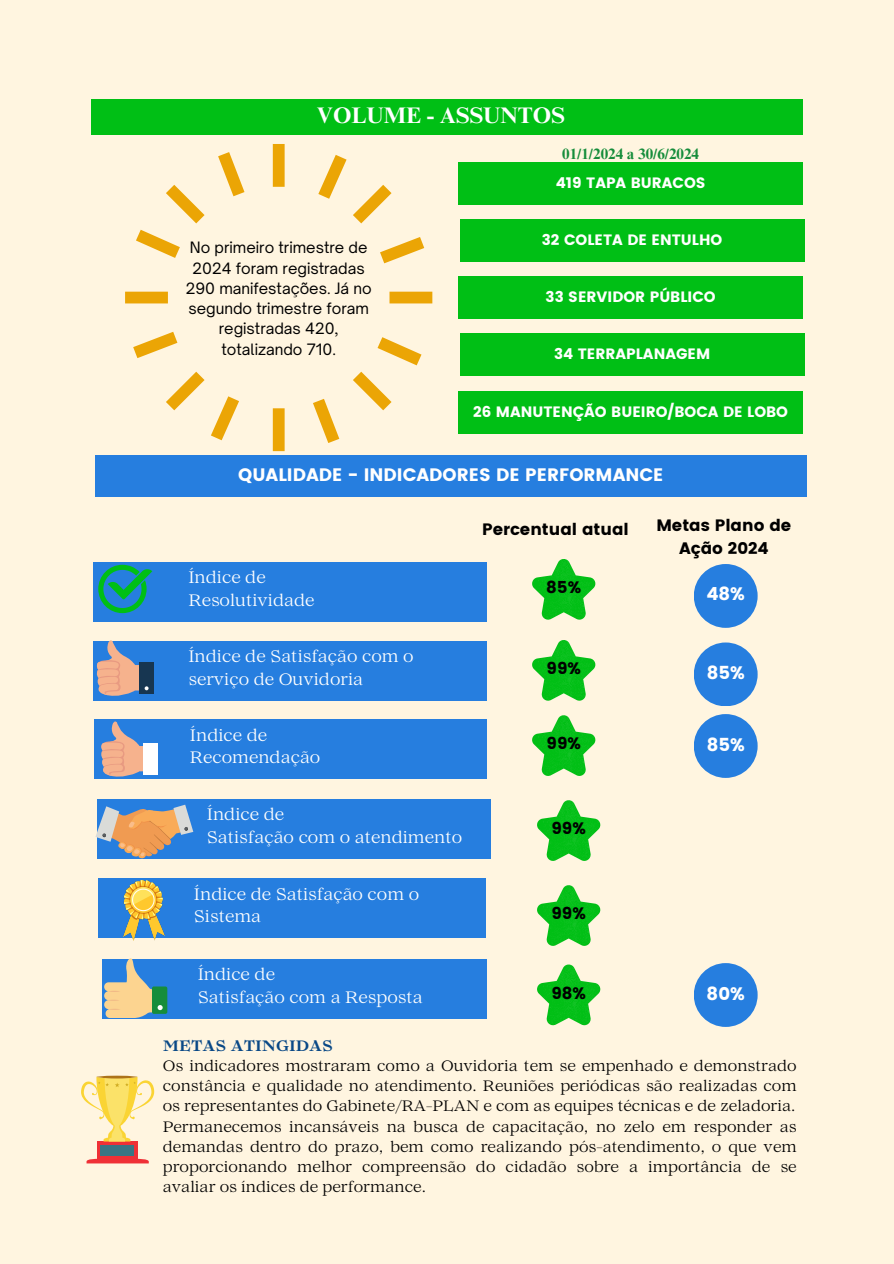
<style>
.page{position:relative;width:894px;height:1264px;background:#fff}
.page>*{position:absolute;margin:0;border:0;box-sizing:border-box;transform-origin:0 0}
.t1{font:700 22.5px "Times NRMT Pro";color:#fff}
.t2{font:18px "Poppins";color:#fff}
.t3{font:16.5px/22.5px "Lovelace Text";color:#fff}
.t4{font:16.5px/22.5px "Poppins";color:#000;text-align:center}
.t5{font:15px/20.2px "Lovelace Text";color:#000;text-align:justify}
.t6{font:15px/20.2px "Open Sauce One";color:#000;text-align:center}
.t7{font:15px "Poppins";color:#fff}
.t8{font:700 15px "Times NRMT Pro";color:#168d3b}
.t9{font:700 15px "Lovelace Text";color:#094886}
</style>
<div class="page">
<div style="left:0;top:0;width:893px;height:1263px;background:#fff5e0"></div>
<div style="left:458px;top:162px;width:344px;height:43px;background:#00bf15"></div>
<div style="left:91px;top:99px;width:711px;height:36px;background:#00bf15"></div>
<div style="left:460px;top:219px;width:344px;height:42px;background:#00bf15"></div>
<div style="left:458px;top:276px;width:344px;height:43px;background:#00bf15"></div>
<div style="left:460px;top:333px;width:344px;height:43px;background:#00bf15"></div>
<div style="left:458px;top:391px;width:344px;height:42px;background:#00bf15"></div>
<div style="left:95px;top:455px;width:711px;height:42px;background:#267edf"></div>
<div style="left:93px;top:562px;width:393px;height:59px;background:#267edf"></div>
<svg style="left:98px;top:564px;width:54px;height:49px"></svg>
<div style="left:98px;top:878px;width:388px;height:59px;background:#267edf"></div>
<img style="left:123px;top:880px;width:41px;height:60px">
<div style="left:94px;top:719px;width:392px;height:60px;background:#267edf"></div>
<div style="left:97px;top:799px;width:394px;height:59px;background:#267edf"></div>
<svg style="left:95px;top:804px;width:98px;height:54px"></svg>
<div style="left:102px;top:958px;width:384px;height:60px;background:#267edf"></div>
<svg style="left:532px;top:559px;width:64px;height:61px"></svg>
<svg style="left:532px;top:715px;width:64px;height:61px"></svg>
<svg style="left:537px;top:800px;width:64px;height:61px"></svg>
<svg style="left:537px;top:885px;width:64px;height:61px"></svg>
<svg style="left:537px;top:964px;width:64px;height:62px"></svg>
<div style="left:93px;top:641px;width:393px;height:59px;background:#267edf"></div>
<svg style="left:532px;top:640px;width:64px;height:61px"></svg>
<div style="left:693px;top:564px;width:64px;height:64px;background:#267edf;border-radius:50%"></div>
<div style="left:693px;top:642px;width:64px;height:64px;background:#267edf;border-radius:50%"></div>
<div style="left:693px;top:714px;width:64px;height:64px;background:#267edf;border-radius:50%"></div>
<div style="left:693px;top:963px;width:64px;height:63px;background:#267edf;border-radius:50%"></div>
<div style="left:139px;top:662px;width:15px;height:31px;background:#173651"></div>
<svg style="left:96px;top:640px;width:52px;height:56px"></svg>
<div style="left:144px;top:743px;width:14px;height:31px;background:#fff"></div>
<svg style="left:101px;top:721px;width:52px;height:56px"></svg>
<div style="left:152px;top:986px;width:15px;height:27px;background:#168d3b;border-radius:2px"></div>
<svg style="left:104px;top:958px;width:59px;height:59px"></svg>
<svg style="left:125px;top:144px;width:307px;height:307px"></svg>
<svg style="left:86px;top:1158px;width:63px;height:5px"></svg>
<svg style="left:97px;top:1141px;width:40px;height:17px"></svg>
<div style="left:100px;top:1144px;width:34px;height:11px;background:#397584"></div>
<hr style="left:96px;top:1075px;width:41px;height:3px;background:#ad7319;border-radius:50%">
<svg style="left:81px;top:1076px;width:73px;height:65px"></svg>
<p class="t1" style="left:317px;top:106px;width:250px">VOLUME - ASSUNTOS</p>
<h3 class="t8" style="left:562px;top:148px;width:138px">01/1/2024 a 30/6/2024</h3>
<p class="t6" style="left:186px;top:237px;width:187px">No primeiro trimestre de<br>2024 foram registradas<br>290 manifestações. Já no segundo trimestre foram registradas 420, totalizando 710.</p>
<h1 class="t7" style="left:555px;top:174px;width:151px">419 TAPA BURACOS</h1>
<p class="t7" style="left:541px;top:231px;width:182px">32 COLETA DE ENTULHO</p>
<h6 class="t7" style="left:545px;top:288px;width:171px">33 SERVIDOR PÚBLICO</h6>
<h5 class="t7" style="left:554px;top:345px;width:158px">34 TERRAPLANAGEM</h5>
<h5 class="t7" style="left:473px;top:403px;width:316px">26 MANUTENÇÃO BUEIRO/BOCA DE LOBO</h5>
<h5 class="t2" style="left:238px;top:464px;width:427px">QUALIDADE - INDICADORES DE PERFORMANCE</h5>
<h5 class="t3" style="left:188px;top:568px;width:128px">Índice de<br>Resolutividade</h5>
<p class="t3" style="left:188px;top:647px;width:227px">Índice de Satisfação com o serviço de Ouvidoria</p>
<h3 class="t3" style="left:190px;top:725px;width:132px">Índice de<br>Recomendação</h3>
<h3 class="t3" style="left:207px;top:805px;width:257px">Índice de<br>Satisfação com o atendimento</h3>
<h5 class="t3" style="left:194px;top:884px;width:227px">Índice de Satisfação com o<br>Sistema</h5>
<p class="t3" style="left:198px;top:965px;width:226px">Índice de<br>Satisfação com a Resposta</p>
<h3 class="t4" style="left:482px;top:518px;width:148px">Percentual atual</h3>
<h4 class="t4" style="left:656px;top:514px;width:136px">Metas Plano de<br>Ação 2024</h4>
<h3 class="t4" style="left:546px;top:576px;width:36px">85%</h3>
<p class="t4" style="left:546px;top:657px;width:36px">99%</p>
<p class="t4" style="left:546px;top:732px;width:36px">99%</p>
<h4 class="t4" style="left:551px;top:817px;width:36px">99%</h4>
<h4 class="t4" style="left:551px;top:902px;width:36px">99%</h4>
<p class="t4" style="left:551px;top:981px;width:36px">98%</p>
<h3 class="t2" style="left:706px;top:583px;width:40px">48%</h3>
<p class="t2" style="left:706px;top:662px;width:40px">85%</p>
<h3 class="t2" style="left:706px;top:733px;width:40px">85%</h3>
<h3 class="t2" style="left:706px;top:982px;width:40px">80%</h3>
<h3 class="t9" style="left:163px;top:1039px;width:171px">METAS ATINGIDAS</h3>
<h4 class="t5" style="left:163px;top:1057px;width:635px">Os indicadores mostraram como a Ouvidoria tem se empenhado e demonstrado constância e qualidade no atendimento. Reuniões periódicas são realizadas com os representantes do Gabinete/RA-PLAN e com as equipes técnicas e de zeladoria.</h4>
<p class="t5" style="left:163px;top:1117px;width:635px">Permanecemos incansáveis na busca de capacitação, no zelo em responder as demandas dentro do prazo, bem como realizando pós-atendimento, o que vem proporcionando melhor compreensão do cidadão sobre a importância de se avaliar os índices de performance.</p>
</div>
